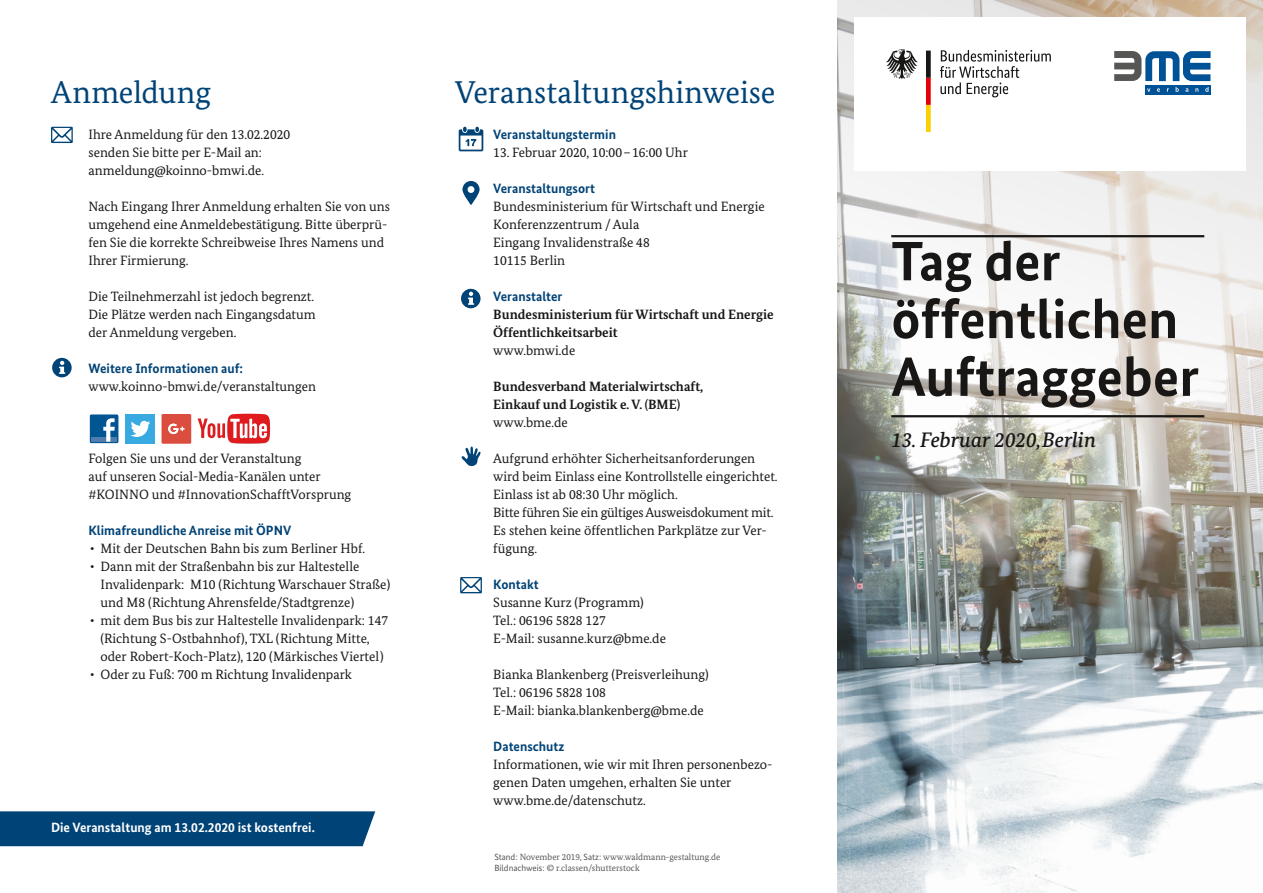
<style>
.page{position:relative;width:1263px;height:893px;background:#fff}
.page>*{position:absolute;margin:0;border:0;box-sizing:border-box;transform-origin:0 0}
.t1{font:700 55.5px/57.8px "Bundes Sans";color:#181716}
.t2{font:31.5px "Bundes Serif";color:#004376}
.t3{font:italic 500 21px "Bundes Serif";color:#181716}
.t4{font:13.5px/18px "Bundes Serif";color:#181716}
.t5{font:700 13.5px "Bundes Sans";color:#004376}
.t6{font:700 13.5px/18px "Bundes Serif";color:#181716}
.t7{font:700 13.5px "Bundes Sans";color:#fff}
.t8{font:9px/10.5px "Bundes Serif";color:#565655}
.s1{font-family:"Bundes Sans"}
</style>
<div class="page">
<img style="left:838px;top:0;width:425px;height:893px">
<div style="left:0;top:811px;width:375px;height:35px;background:#004376"></div>
<svg style="left:462px;top:181px;width:18px;height:24px"></svg>
<svg style="left:459px;top:127px;width:24px;height:24px"></svg>
<svg style="left:460px;top:577px;width:22px;height:16px"></svg>
<svg style="left:461px;top:289px;width:19px;height:19px"></svg>
<svg style="left:461px;top:446px;width:20px;height:21px"></svg>
<svg style="left:52px;top:358px;width:20px;height:19px"></svg>
<svg style="left:51px;top:127px;width:22px;height:16px"></svg>
<svg style="left:198px;top:414px;width:72px;height:30px"></svg>
<div style="left:126px;top:414px;width:29px;height:30px;background:#38a9e1"></div>
<svg style="left:130px;top:421px;width:20px;height:16px"></svg>
<svg style="left:91px;top:416px;width:26px;height:26px"></svg>
<div style="left:89px;top:414px;width:30px;height:30px;border:1px solid #fff;border-radius:2px"></div>
<div style="left:162px;top:414px;width:29px;height:30px;background:#db4e3f"></div>
<svg style="left:168px;top:424px;width:17px;height:10px"></svg>
<hr style="left:891px;top:235px;width:313px;height:2px;background:#181716">
<hr style="left:891px;top:415px;width:313px;height:2px;background:#181716">
<div style="left:855px;top:17px;width:391px;height:153px;background:#fff"></div>
<div style="left:1145px;top:85px;width:65px;height:9px;background:#005296"></div>
<svg style="left:1114px;top:51px;width:96px;height:30px"></svg>
<svg style="left:1157px;top:88px;width:3px;height:4px"></svg>
<svg style="left:1175px;top:87px;width:4px;height:5px"></svg>
<svg style="left:1195px;top:88px;width:3px;height:4px"></svg>
<svg style="left:1205px;top:87px;width:3px;height:5px"></svg>
<svg style="left:940px;top:50px;width:111px;height:47px"></svg>
<svg style="left:886px;top:49px;width:32px;height:30px"></svg>
<svg style="left:926px;top:51px;width:5px;height:81px"></svg>
<h2 class="t2" style="left:51px;top:73px;width:162px">Anmeldung</h2>
<p class="t4" style="left:89px;top:125px;width:203px">Ihre Anmeldung für den 13.02.2020 senden Sie bitte per E-Mail an: anmeldung@koinno-bmwi.de.</p>
<p class="t4" style="left:89px;top:197px;width:303px">Nach Eingang Ihrer Anmeldung erhalten Sie von uns umgehend eine Anmeldebestätigung. Bitte überprü&shy;fen Sie die korrekte Schreibweise Ihres Namens und Ihrer Firmierung.</p>
<p class="t4" style="left:89px;top:287px;width:229px">Die Teilnehmerzahl ist jedoch begrenzt.<br>Die Plätze werden nach Eingangsdatum der Anmeldung vergeben.</p>
<p class="t5" style="left:89px;top:360px;width:156px">Weitere Informationen auf:</p>
<p class="t4" style="left:89px;top:377px;width:229px">www.koinno-bmwi.de/veranstaltungen</p>
<p class="t4" style="left:89px;top:449px;width:264px">Folgen Sie uns und der Veranstaltung<br>auf unseren Social-Media-Kanälen unter #KOINNO und #InnovationSchafftVorsprung</p>
<p class="t5" style="left:89px;top:522px;width:204px">Klimafreundliche Anreise mit ÖPNV</p>
<p class="t4" style="left:90px;top:539px;width:277px">• Mit der Deutschen Bahn bis zum Berliner Hbf.</p>
<p class="t4" style="left:101px;top:557px;width:291px;text-indent:-11px">• Dann mit der Straßenbahn bis zur Haltestelle<br>Invalidenpark: M10 (Richtung Warschauer Straße) und M8 (Richtung Ahrensfelde/Stadtgrenze)</p>
<p class="t4" style="left:90px;top:611px;width:300px;text-align:center">• mit dem Bus bis zur Haltestelle Invalidenpark: 147 (Richtung S-Ostbahnhof), TXL (Richtung Mitte, oder Robert-Koch-Platz), 120 (Märkisches Viertel)</p>
<p class="t4" style="left:90px;top:665px;width:264px">• Oder zu Fuß: 700 m Richtung Invalidenpark</p>
<p class="t7" style="left:51px;top:819px;width:265px">Die Veranstaltung am 13.02.2020 ist kostenfrei.</p>
<h2 class="t2" style="left:455px;top:73px;width:322px">Veranstaltungshinweise</h2>
<p class="t5" style="left:493px;top:126px;width:124px">Veranstaltungstermin</p>
<p class="t4" style="left:493px;top:143px;width:196px">13. Februar 2020, 10:00–16:00 Uhr</p>
<p class="t5" style="left:493px;top:180px;width:103px">Veranstaltungsort</p>
<p class="t4" style="left:493px;top:197px;width:273px">Bundesministerium für Wirtschaft und Energie<br>Konferenzzentrum / Aula<br>Eingang Invalidenstraße 48<br>10115 Berlin</p>
<p class="t5" style="left:493px;top:288px;width:71px">Veranstalter</p>
<p class="t6" style="left:493px;top:305px;width:282px">Bundesministerium für Wirtschaft und Energie<br>Öffentlichkeitsarbeit</p>
<p class="t4" style="left:493px;top:341px;width:84px">www.bmwi.de</p>
<p class="t6" style="left:493px;top:377px;width:211px">Bundesverband Materialwirtschaft,<br>Einkauf und Logistik e. V. (BME)</p>
<p class="t4" style="left:493px;top:413px;width:76px">www.bme.de</p>
<p class="t4" style="left:493px;top:449px;width:286px">Aufgrund erhöhter Sicherheitsanforderungen wird beim Einlass eine Kontrollstelle eingerichtet.<br>Einlass ist ab 08:30 Uhr möglich.<br>Bitte führen Sie ein gültiges Ausweisdokument mit.<br>Es stehen keine öffentlichen Parkplätze zur Ver&shy;fügung.</p>
<p class="t5" style="left:493px;top:576px;width:47px">Kontakt</p>
<p class="t4" style="left:493px;top:593px;width:174px">Susanne Kurz (Programm)<br>Tel.: 06196 5828 127<br>E-Mail: susanne.kurz@bme.de</p>
<p class="t4" style="left:493px;top:665px;width:217px">Bianka Blankenberg (Preisverleihung)<br>Tel.: 06196 5828 108<br>E-Mail: bianka.blankenberg@bme.de</p>
<p class="t5" style="left:493px;top:738px;width:73px">Datenschutz</p>
<p class="t4" style="left:493px;top:755px;width:281px">Informationen, wie wir mit Ihren personenbezo&shy;genen Daten umgehen, erhalten Sie unter www.bme.de/datenschutz.</p>
<p class="t8" style="left:494px;top:852px;width:227px"><span class="s1">Stand:</span> November 2019, <span class="s1">Satz:</span> www.waldmann-gestaltung.de<br><span class="s1">Bildnachweis:</span> © r.classen/shutterstock</p>
<h1 class="t1" style="left:891px;top:232px;width:309px">Tag der öffentlichen<br>Auftraggeber</h1>
<h3 class="t3" style="left:891px;top:427px;width:206px">13. Februar 2020, Berlin</h3>
</div>
